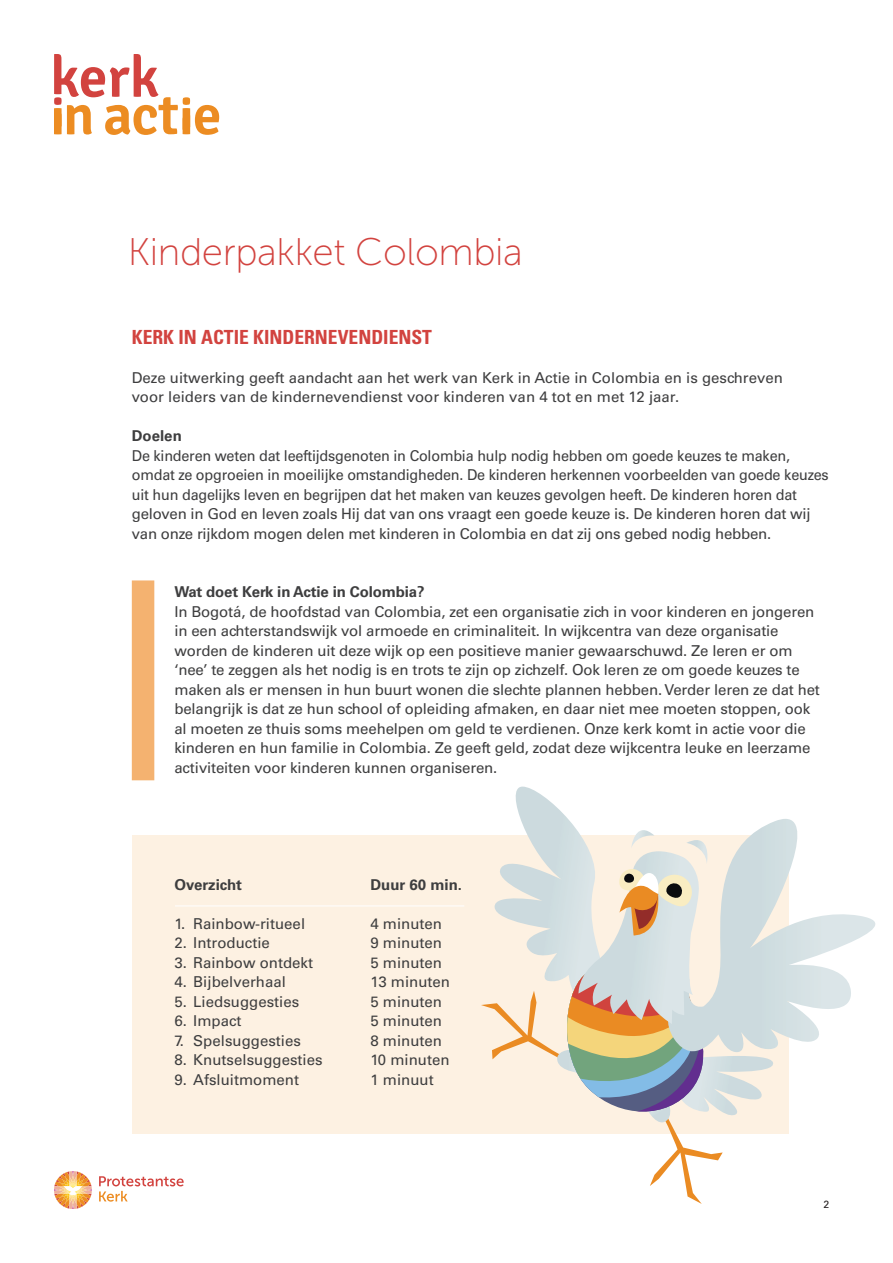
<style>
.page{position:relative;width:893px;height:1263px;background:#fff}
.page>*{position:absolute;margin:0;border:0;box-sizing:border-box;transform-origin:0 0}
.t1{font:38.4px "Museo Sans 100";letter-spacing:-.01em;color:#d2433f}
.t2{font:700 condensed 19.5px "Univers LT Std";color:#d2433f}
.t3{font:15px/19.5px "Univers LT Std";letter-spacing:-.01em;color:#3e3e3f}
.t4{font:15px/19.5px "Univers LT Std";letter-spacing:-.01em;color:#3e3e3f;scale:.96 1}
.t5{font:700 15px "Univers LT Std";letter-spacing:-.01em;color:#3e3e3f}
.t6{font:10.5px "Univers LT Std";color:#231f20}
</style>
<div class="page">
<svg style="left:99px;top:1176px;width:85px;height:26px"></svg>
<svg style="left:54px;top:1171px;width:38px;height:38px"></svg>
<svg style="left:54px;top:54px;width:165px;height:81px"></svg>
<div style="left:132px;top:836px;width:656px;height:298px;background:#fdf1e2"></div>
<svg style="left:777px;top:819px;width:99px;height:250px"></svg>
<svg style="left:481px;top:787px;width:296px;height:417px"></svg>
<hr style="left:175px;top:905px;width:289px;height:1px;background:#fff">
<div style="left:132px;top:580px;width:22px;height:200px;background:#f4b270"></div>
<p class="t1" style="left:128px;top:232px;width:396px">Kinderpakket Colombia</p>
<p class="t2" style="left:132px;top:325px;width:302px">KERK IN ACTIE KINDERNEVENDIENST</p>
<p class="t3" style="left:132px;top:368px;width:653px">Deze uitwerking geeft aandacht aan het werk van Kerk in Actie in Colombia en is geschreven voor leiders van de kindernevendienst voor kinderen van 4 tot en met 12 jaar.</p>
<p class="t5" style="left:132px;top:427px;width:52px">Doelen</p>
<p class="t4" style="left:132px;top:446px;width:727px">De kinderen weten dat leeftijdsgenoten in Colombia hulp nodig hebben om goede keuzes te maken, omdat ze opgroeien in moeilijke omstandigheden. De kinderen herkennen voorbeelden van goede keuzes uit hun dagelijks leven en begrijpen dat het maken van keuzes gevolgen heeft. De kinderen horen dat geloven in God en leven zoals Hij dat van ons vraagt een goede keuze is. De kinderen horen dat wij van onze rijkdom mogen delen met kinderen in Colombia en dat zij ons gebed nodig hebben.</p>
<p class="t5" style="left:174px;top:583px;width:252px">Wat doet Kerk in Actie in Colombia?</p>
<p class="t3" style="left:174px;top:602px;width:647px">In Bogotá, de hoofdstad van Colombia, zet een organisatie zich in voor kinderen en jongeren in een achterstandswijk vol armoede en criminaliteit. In wijkcentra van deze organisatie worden de kinderen uit deze wijk op een positieve manier gewaarschuwd. Ze leren er om ‘nee’ te zeggen als het nodig is en trots te zijn op zichzelf. Ook leren ze om goede keuzes te maken als er mensen in hun buurt wonen die slechte plannen hebben. Verder leren ze dat het belangrijk is dat ze hun school of opleiding afmaken, en daar niet mee moeten stoppen, ook al moeten ze thuis soms meehelpen om geld te verdienen. Onze kerk komt in actie voor die kinderen en hun familie in Colombia. Ze geeft geld, zodat deze wijkcentra leuke en leerzame activiteiten voor kinderen kunnen organiseren.</p>
<p class="t5" style="left:174px;top:876px;width:69px">Overzicht</p>
<p class="t5" style="left:370px;top:876px;width:93px">Duur 60 min.</p>
<p class="t3" style="left:174px;top:914px;width:132px">1. Rainbow-ritueel</p>
<p class="t3" style="left:370px;top:914px;width:73px">4 minuten</p>
<p class="t3" style="left:174px;top:933px;width:97px">2. Introductie</p>
<p class="t3" style="left:370px;top:933px;width:73px">9 minuten</p>
<p class="t3" style="left:174px;top:953px;width:140px">3. Rainbow ontdekt</p>
<p class="t3" style="left:370px;top:953px;width:73px">5 minuten</p>
<p class="t3" style="left:174px;top:972px;width:113px">4. Bijbelverhaal</p>
<p class="t3" style="left:370px;top:972px;width:81px">13 minuten</p>
<p class="t3" style="left:174px;top:992px;width:126px">5. Liedsuggesties</p>
<p class="t3" style="left:370px;top:992px;width:73px">5 minuten</p>
<p class="t3" style="left:174px;top:1011px;width:69px">6. Impact</p>
<p class="t3" style="left:370px;top:1011px;width:73px">5 minuten</p>
<p class="t3" style="left:174px;top:1031px;width:128px">7. Spelsuggesties</p>
<p class="t3" style="left:370px;top:1031px;width:73px">8 minuten</p>
<p class="t3" style="left:174px;top:1050px;width:150px">8. Knutselsuggesties</p>
<p class="t3" style="left:370px;top:1050px;width:81px">10 minuten</p>
<p class="t3" style="left:174px;top:1070px;width:126px">9. Afsluitmoment</p>
<p class="t3" style="left:370px;top:1070px;width:65px">1 minuut</p>
<p class="t6" style="left:823px;top:1198px;width:7px">2</p>
</div>
